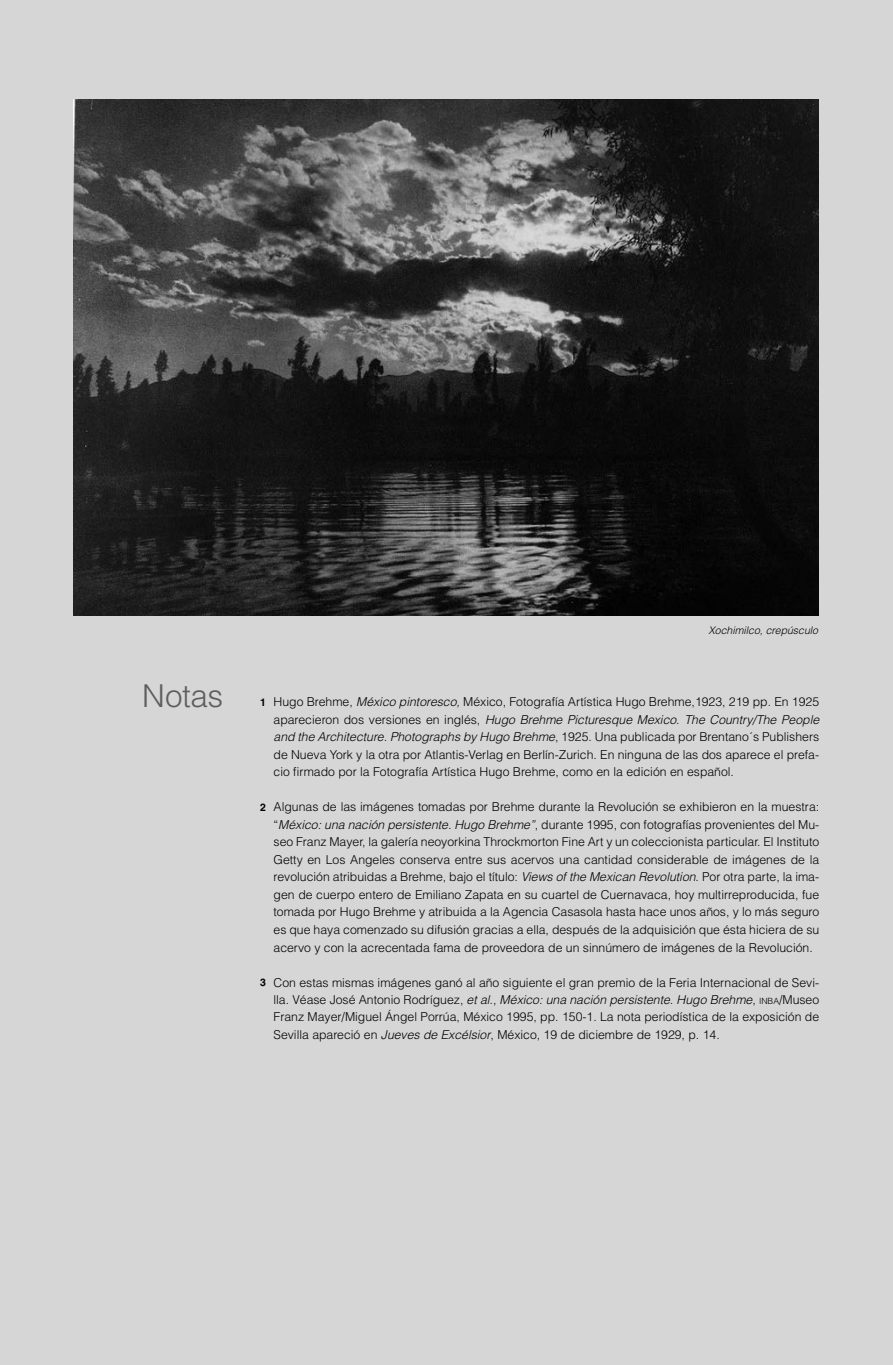
<style>
.page{position:relative;width:893px;height:1365px;background:#fff}
.page>*{position:absolute;margin:0;border:0;box-sizing:border-box;transform-origin:0 0}
.t1{font:300 31.5px "Helvetica";letter-spacing:-.015em;color:#5e5e5f}
.t2{font:300 12.25px/17.5px "Helvetica";color:#000;text-align:justify}
.t3{font:italic 300 10.5px "Helvetica";color:#000}
.t4{font:700 10.5px "Helvetica";color:#000}
.s1{font-style:italic}
.s2{font-size:8.58px}
</style>
<div class="page">
<div style="left:0;top:0;width:893px;height:1364px;background:#d6d6d7"></div>
<img style="left:74px;top:99px;width:745px;height:516px">
<h1 class="t1" style="left:142px;top:676px;width:82px">Notas</h1>
<p class="t3" style="left:708px;top:624px;width:111px">Xochimilco, crepúsculo</p>
<p class="t4" style="left:260px;top:695px;width:7px">1</p>
<p class="t4" style="left:260px;top:800px;width:7px">2</p>
<p class="t4" style="left:260px;top:975px;width:7px">3</p>
<p class="t2" style="left:274px;top:693px;width:547px">Hugo Brehme, <span class="s1">México pintoresco,</span> México, Fotografía Artística Hugo Brehme,1923, 219 pp. En 1925 aparecieron dos versiones en inglés, <span class="s1">Hugo Brehme Picturesque Mexico</span>. <span class="s1">The Country/The People and the Architecture. Photographs by Hugo Brehme</span>, 1925. Una publicada por Brentano´s Publishers de Nueva York y la otra por Atlantis-Verlag en Berlín-Zurich. En ninguna de las dos aparece el prefa&shy;cio firmado por la Fotografía Artística Hugo Brehme, como en la edición en español.</p>
<p class="t2" style="left:274px;top:798px;width:547px">Algunas de las imágenes tomadas por Brehme durante la Revolución se exhibieron en la muestra: “<span class="s1">México: una nación persistente. Hugo Brehme”</span>, durante 1995, con fotografías provenientes del Mu&shy;seo Franz Mayer, la galería neoyorkina Throckmorton Fine Art y un coleccionista particular. El Instituto Getty en Los Angeles conserva entre sus acervos una cantidad considerable de imágenes de la revolución atribuidas a Brehme, bajo el título: <span class="s1">Views of the Mexican Revolution</span>. Por otra parte, la ima&shy;gen de cuerpo entero de Emiliano Zapata en su cuartel de Cuernavaca, hoy multirreproducida, fue tomada por Hugo Brehme y atribuida a la Agencia Casasola hasta hace unos años, y lo más seguro es que haya comenzado su difusión gracias a ella, después de la adquisición que ésta hiciera de su acervo y con la acrecentada fama de proveedora de un sinnúmero de imágenes de la Revolución.</p>
<p class="t2" style="left:274px;top:973px;width:547px">Con estas mismas imágenes ganó al año siguiente el gran premio de la Feria Internacional de Sevi&shy;lla. Véase José Antonio Rodríguez, <span class="s1">et al.</span>, <span class="s1">México: una nación persistente. Hugo Brehme</span>, <span class="s2">inba</span>/Museo Franz Mayer/Miguel Ángel Porrúa, México 1995, pp. 150-1. La nota periodística de la exposición de Sevilla apareció en <span class="s1">Jueves de Excélsior</span>, México, 19 de diciembre de 1929, p. 14.</p>
</div>
